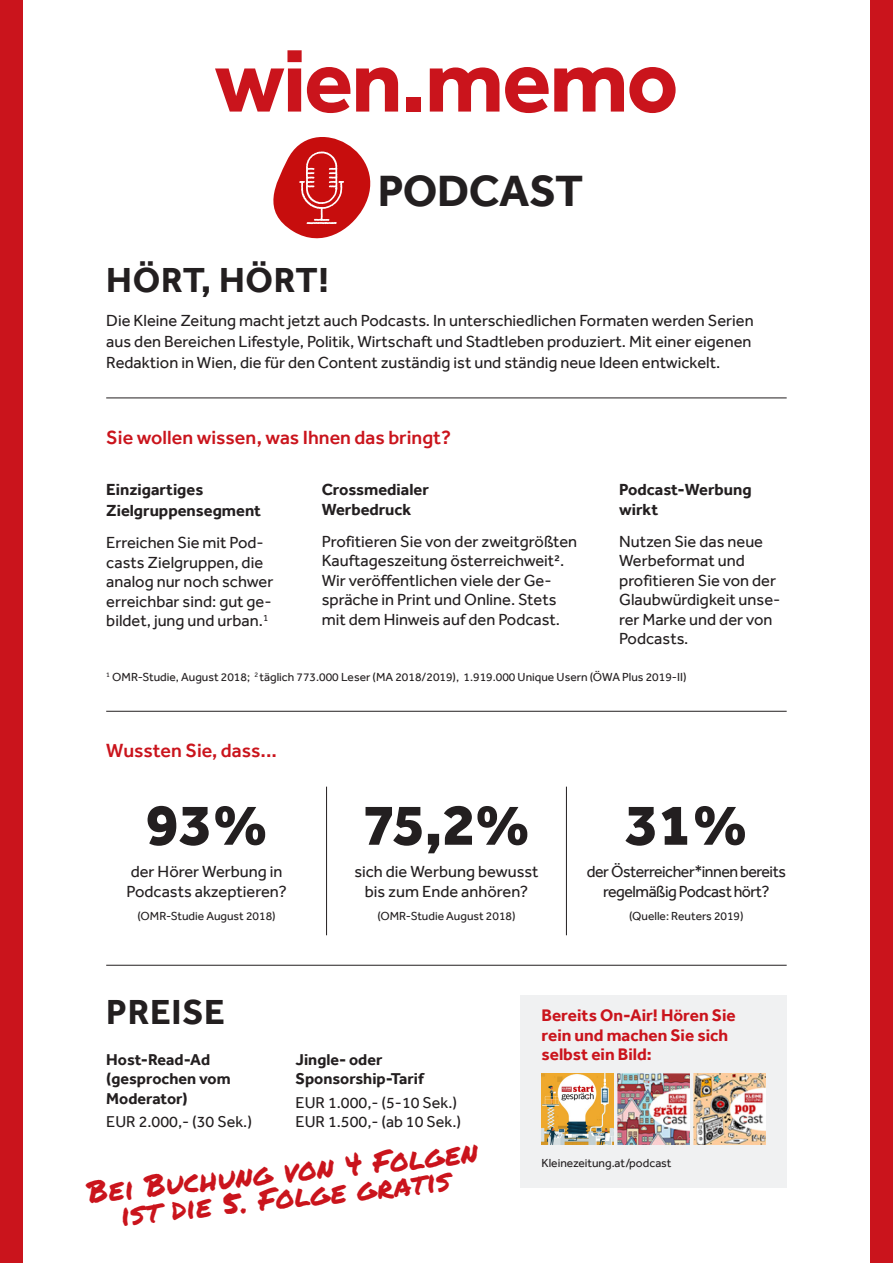
<style>
.page{position:relative;width:893px;height:1263px;background:#fff}
.page>*{position:absolute;margin:0;border:0;box-sizing:border-box;transform-origin:0 0}
.t1{font:700 91.8px "Effra";letter-spacing:-.025em;color:#ca141c}
.t2{font:800 60px "Effra";color:#231f20}
.t3{font:700 45px "Effra";letter-spacing:-.01em;color:#231f20}
.t4{font:700 35.7px "Effra";letter-spacing:.02em;color:#231f20}
.t5{font:30px/25.5px "Permanent Marker Pro";color:#ca141c;text-align:center}
.t6{font:500 19.65px "Effra";color:#ca141c}
.t7{font:700 17.25px/19.5px "Effra";color:#ca141c}
.t8{font:16.5px/19.5px "Effra";color:#231f20}
.t9{font:700 16.5px/19.5px "Effra";color:#231f20}
.t10{font:16.5px/19.5px "Effra";letter-spacing:-.03em;color:#231f20;text-align:center}
.t11{font:700 16.2px/19.4px "Effra";color:#231f20}
.t12{font:16.2px "Effra";color:#231f20}
.t13{font:12px "Effra";color:#231f20}
</style>
<div class="page">
<div style="left:0;top:0;width:23px;height:1263px;background:#ca141c"></div>
<div style="left:870px;top:0;width:23px;height:1263px;background:#ca141c"></div>
<div style="left:520px;top:995px;width:267px;height:193px;background:#f0f1f2"></div>
<hr style="left:566px;top:787px;width:1px;height:148px;background:#231f20">
<hr style="left:326px;top:787px;width:1px;height:148px;background:#231f20">
<hr style="left:106px;top:711px;width:681px;height:1px;background:#231f20">
<hr style="left:106px;top:398px;width:681px;height:1px;background:#231f20">
<img style="left:541px;top:1074px;width:72px;height:70px">
<img style="left:618px;top:1074px;width:71px;height:70px">
<img style="left:694px;top:1074px;width:72px;height:70px">
<hr style="left:106px;top:965px;width:681px;height:1px;background:#231f20">
<svg style="left:273px;top:137px;width:98px;height:102px"></svg>
<p class="t1" style="left:214px;top:25px;width:466px">wien.memo</p>
<p class="t3" style="left:378px;top:163px;width:207px">PODCAST</p>
<p class="t4" style="left:106px;top:259px;width:224px">HÖRT, HÖRT!</p>
<p class="t8" style="left:106px;top:310px;width:649px;line-height:21px">Die Kleine Zeitung macht jetzt auch Podcasts. In unterschiedlichen Formaten werden Serien aus den Bereichen Lifestyle, Politik, Wirtschaft und Stadtleben produziert. Mit einer eigenen<br>Redaktion in Wien, die für den Content zuständig ist und ständig neue Ideen entwickelt.</p>
<p class="t6" style="left:106px;top:425px;width:346px">Sie wollen wissen, was Ihnen das bringt?</p>
<p class="t9" style="left:322px;top:480px;width:109px">Crossmedialer<br>Werbedruck</p>
<p class="t8" style="left:322px;top:531px;width:257px">Profitieren Sie von der zweitgrößten Kauftageszeitung österreichweit².<br>Wir veröffentlichen viele der Ge&shy;spräche in Print und Online. Stets mit dem Hinweis auf den Podcast.</p>
<p class="t9" style="left:106px;top:479px;width:156px;line-height:21px">Einzigartiges<br>Zielgruppensegment</p>
<p class="t8" style="left:106px;top:533px;width:169px">Erreichen Sie mit Pod&shy;casts Zielgruppen, die analog nur noch schwer erreichbar sind: gut ge&shy;bildet, jung und urban.<sup>1</sup></p>
<p class="t9" style="left:619px;top:480px;width:134px">Podcast-Werbung wirkt</p>
<p class="t8" style="left:619px;top:531px;width:163px">Nutzen Sie das neue<br>Werbeformat und profitieren Sie von der<br>Glaubwürdigkeit unse&shy;rer Marke und der von<br>Podcasts.</p>
<p class="t13" style="left:106px;top:670px;width:582px"><sup>1</sup> OMR-Studie, August 2018; <sup>2</sup> täglich 773.000 Leser (MA 2018/2019), 1.919.000 Unique Usern (ÖWA Plus 2019-II)</p>
<p class="t6" style="left:106px;top:738px;width:172px">Wussten Sie, dass...</p>
<p class="t2" style="left:145px;top:787px;width:124px">93%</p>
<p class="t8" style="left:131px;top:861px;width:153px">der Hörer Werbung in</p>
<p class="t8" style="left:127px;top:881px;width:162px">Podcasts akzeptieren?</p>
<p class="t13" style="left:137px;top:909px;width:140px">(OMR-Studie August 2018)</p>
<p class="t2" style="left:363px;top:787px;width:169px">75,2%</p>
<p class="t8" style="left:354px;top:861px;width:186px;text-align:center">sich die Werbung bewusst bis zum Ende anhören?</p>
<p class="t13" style="left:377px;top:909px;width:140px">(OMR-Studie August 2018)</p>
<p class="t2" style="left:625px;top:787px;width:124px">31%</p>
<p class="t10" style="left:587px;top:861px;width:201px">der Österreicher*innen bereits regelmäßig Podcast hört?</p>
<p class="t13" style="left:629px;top:909px;width:116px">(Quelle: Reuters 2019)</p>
<p class="t4" style="left:106px;top:990px;width:120px">PREISE</p>
<p class="t7" style="left:541px;top:1005px;width:196px">Bereits On-Air! Hören Sie rein und machen Sie sich selbst ein Bild:</p>
<p class="t11" style="left:106px;top:1049px;width:126px">Host-Read-Ad (gesprochen vom<br>Moderator)</p>
<p class="t12" style="left:106px;top:1112px;width:147px">EUR 2.000,- (30 Sek.)</p>
<p class="t11" style="left:296px;top:1049px;width:130px">Jingle- oder<br>Sponsorship-Tarif</p>
<p class="t12" style="left:296px;top:1093px;width:163px">EUR 1.000,- (5-10 Sek.)</p>
<p class="t12" style="left:296px;top:1112px;width:167px">EUR 1.500,- (ab 10 Sek.)</p>
<p class="t5" style="left:86px;top:1179px;width:394px;rotate:-6deg">Bei Buchung von 4 Folgen ist die 5. Folge gratis</p>
<p class="t13" style="left:541px;top:1156px;width:132px">Kleinezeitung.at/podcast</p>
</div>
